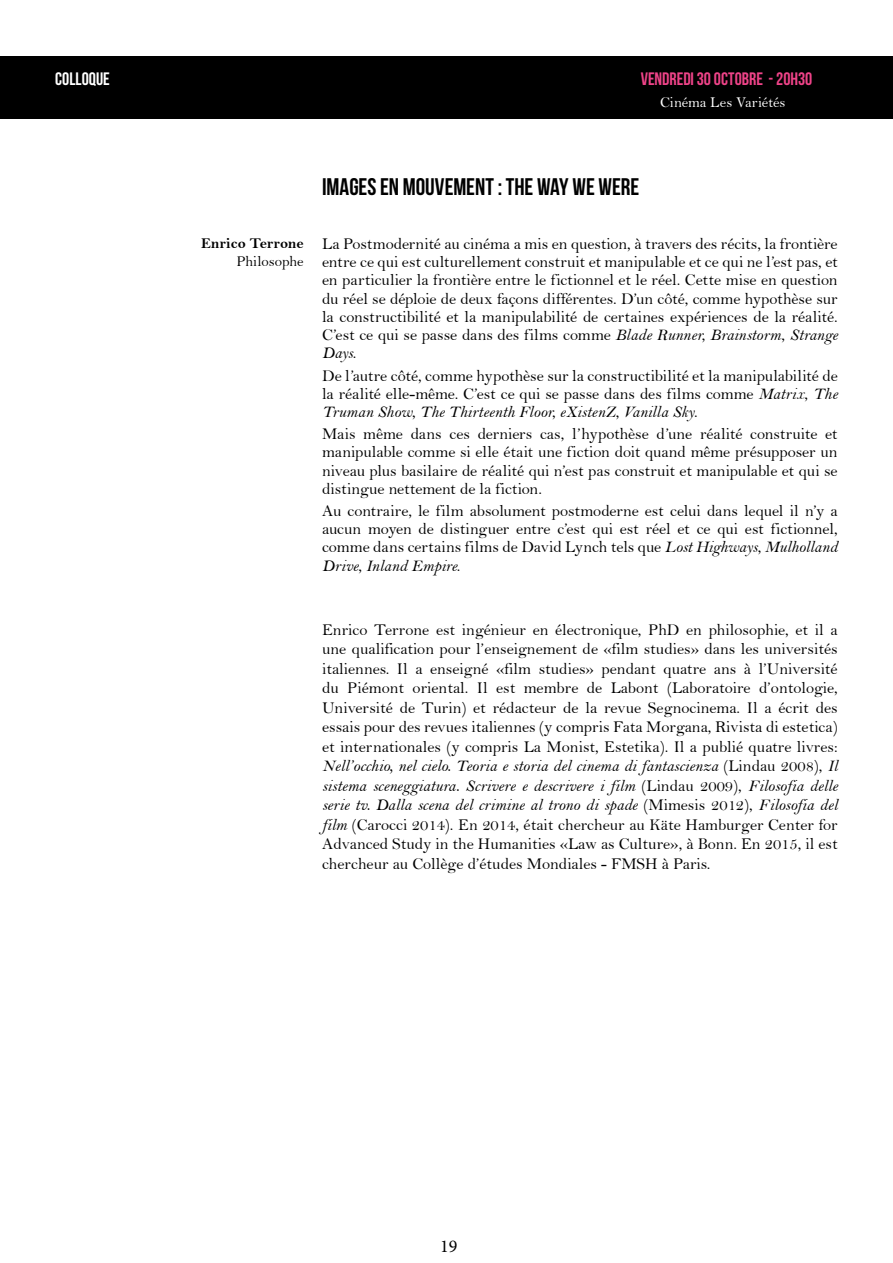
<style>
.page{position:relative;width:893px;height:1263px;background:#fff}
.page>*{position:absolute;margin:0;border:0;box-sizing:border-box;transform-origin:0 0}
.t1{font:24px "Bebas Neue";letter-spacing:-.005em;color:#000}
.t2{font:18px "Bebas Neue";color:#ee4388}
.t3{font:18px "Bebas Neue";color:#fff}
.t4{font:18px "Minion Pro";color:#000}
.t5{font:16.5px/18.1px "Bell";color:#000;text-align:justify}
.t6{font:16.5px/19.5px "Bell MT Italic";color:#000;text-align:justify}
.t7{font:15px "Bell";color:#fff}
.t8{font:15px "Bell MT Bold";letter-spacing:.005em;color:#000}
.t9{font:15px "Bell";letter-spacing:-.005em;color:#000}
.s1{font-family:"Bell MT Italic"}
.s2{font-family:"Bell"}
</style>
<div class="page">
<div style="left:0;top:56px;width:893px;height:63px;background:#000"></div>
<p class="t3" style="left:55px;top:69px;width:56px">COLLOQUE</p>
<p class="t2" style="left:641px;top:69px;width:173px">VENDREDI 30 OCTOBRE - 20H30</p>
<p class="t7" style="left:660px;top:93px;width:127px">Cinéma Les Variétés</p>
<p class="t8" style="left:201px;top:234px;width:104px">Enrico Terrone</p>
<p class="t9" style="left:236px;top:252px;width:69px">Philosophe</p>
<h1 class="t1" style="left:322px;top:173px;width:319px">IMAGES EN MOUVEMENT : THE WAY WE WERE</h1>
<p class="t5" style="left:322px;top:235px;width:517px">La Postmodernité au cinéma a mis en question, à travers des récits, la frontière entre ce qui est culturellement construit et manipulable et ce qui ne l’est pas, et en particulier la frontière entre le fictionnel et le réel. Cette mise en question du réel se déploie de deux façons différentes. D’un côté, comme hypothèse sur la constructibilité et la manipulabilité de certaines expériences de la réalité.<br>C’est ce qui se passe dans des films comme <span class="s1">Blade Runner</span>, <span class="s1">Brainstorm</span>, <span class="s1">Strange</span></p>
<p class="t6" style="left:322px;top:343px;width:36px">Days<span class="s2">.</span></p>
<p class="t5" style="left:322px;top:366px;width:517px">De l’autre côté, comme hypothèse sur la constructibilité et la manipulabilité de la réalité elle-même. C’est ce qui se passe dans des films comme <span class="s1">Matrix</span>, <span class="s1">The</span></p>
<p class="t6" style="left:322px;top:402px;width:377px">Truman Show<span class="s2">,</span> The Thirteenth Floor<span class="s2">,</span> eXistenZ<span class="s2">,</span> Vanilla Sky<span class="s2">.</span></p>
<p class="t5" style="left:322px;top:425px;width:517px">Mais même dans ces derniers cas, l’hypothèse d’une réalité construite et manipulable comme si elle était une fiction doit quand même présupposer un niveau plus basilaire de réalité qui n’est pas construit et manipulable et qui se distingue nettement de la fiction.</p>
<p class="t5" style="left:322px;top:502px;width:517px">Au contraire, le film absolument postmoderne est celui dans lequel il n’y a aucun moyen de distinguer entre c’est qui est réel et ce qui est fictionnel, comme dans certains films de David Lynch tels que <span class="s1">Lost Highways</span>, <span class="s1">Mulholland</span></p>
<p class="t6" style="left:322px;top:555px;width:140px">Drive<span class="s2">,</span> Inland Empire<span class="s2">.</span></p>
<p class="t5" style="left:322px;top:620px;width:517px;line-height:19.5px">Enrico Terrone est ingénieur en électronique, PhD en philosophie, et il a une qualification pour l’enseignement de «film studies» dans les universités italiennes. Il a enseigné «film studies» pendant quatre ans à l’Université du Piémont oriental. Il est membre de Labont (Laboratoire d’ontologie, Université de Turin) et rédacteur de la revue Segnocinema. Il a écrit des essais pour des revues italiennes (y compris Fata Morgana, Rivista di estetica) et internationales (y compris La Monist, Estetika). Il a publié quatre livres:</p>
<p class="t6" style="left:322px;top:756px;width:517px">Nell’occhio, nel cielo. Teoria e storia del cinema di fantascienza <span class="s2">(Lindau 2008),</span> Il sistema sceneggiatura. Scrivere e descrivere i film <span class="s2">(Lindau 2009),</span> Filosofia delle serie tv. Dalla scena del crimine al trono di spade <span class="s2">(Mimesis 2012),</span> Filosofia del</p>
<p class="t5" style="left:322px;top:815px;width:517px;line-height:19.5px"><span class="s1">film</span> (Carocci 2014). En 2014, était chercheur au Käte Hamburger Center for Advanced Study in the Humanities «Law as Culture», à Bonn. En 2015, il est chercheur au Collège d’études Mondiales - FMSH à Paris.</p>
<p class="t4" style="left:440px;top:1234px;width:19px">19</p>
</div>
